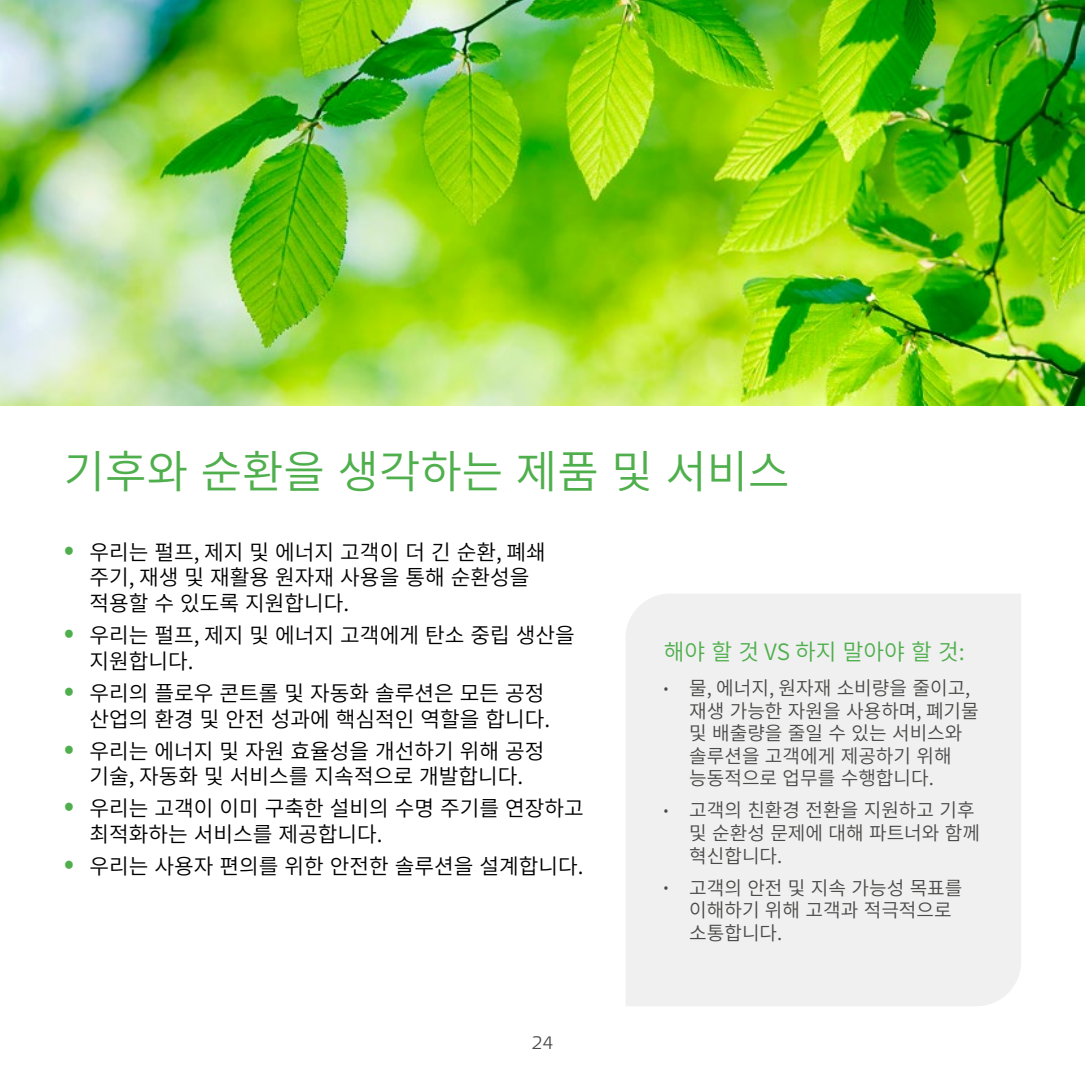
<style>
.page{position:relative;width:1085px;height:1085px;background:#fff}
.page>*{position:absolute;margin:0;border:0;box-sizing:border-box;transform-origin:0 0}
.t1{font:45px "Source Han Sans KR";color:#4faf4d}
.t2{font:22.5px "Source Han Sans KR";color:#4faf4d}
.t3{font:21.38px/25.7px "Source Han Sans KR";color:#000}
.t4{font:19.12px/22.5px "Source Han Sans KR";color:#4a4a49}
.t5{font:300 18px "Etelka";color:#4a4a49}
.s1{font-size:31.5px;color:#4faf4d}
.s2{font-size:13.5px}
</style>
<div class="page">
<img style="left:0;top:0;width:1084px;height:406px">
<div style="left:626px;top:594px;width:394px;height:412px;background:#f0f0f0"></div>
<h1 class="t1" style="left:64px;top:446px;width:727px">기후와 순환을 생각하는 제품 및 서비스</h1>
<p class="t3" style="left:89px;top:539px;width:458px;text-indent:-26px"><span class="s1">•</span> 우리는 펄프, 제지 및 에너지 고객이 더 긴 순환, 폐쇄 주기, 재생 및 재활용 원자재 사용을 통해 순환성을 적용할 수 있도록 지원합니다.</p>
<p class="t3" style="left:89px;top:623px;width:487px;text-indent:-26px"><span class="s1">•</span> 우리는 펄프, 제지 및 에너지 고객에게 탄소 중립 생산을 지원합니다.</p>
<p class="t3" style="left:64px;top:680px;width:488px;text-align:right"><span class="s1">•</span> 우리의 플로우 콘트롤 및 자동화 솔루션은 모든 공정 산업의 환경 및 안전 성과에 핵심적인 역할을 합니다.</p>
<p class="t3" style="left:64px;top:738px;width:482px;text-align:center"><span class="s1">•</span> 우리는 에너지 및 자원 효율성을 개선하기 위해 공정 기술, 자동화 및 서비스를 지속적으로 개발합니다.</p>
<p class="t3" style="left:89px;top:796px;width:496px;text-indent:-26px"><span class="s1">•</span> 우리는 고객이 이미 구축한 설비의 수명 주기를 연장하고 최적화하는 서비스를 제공합니다.</p>
<p class="t3" style="left:64px;top:853px;width:521px"><span class="s1">•</span> 우리는 사용자 편의를 위한 안전한 솔루션을 설계합니다.</p>
<p class="t5" style="left:531px;top:1031px;width:24px">24</p>
<p class="t2" style="left:663px;top:639px;width:303px">해야 할 것 VS 하지 말아야 할 것:</p>
<p class="t4" style="left:689px;top:677px;width:291px;text-indent:-26px"><span class="s2">•</span> 물, 에너지, 원자재 소비량을 줄이고, 재생 가능한 자원을 사용하며, 폐기물 및 배출량을 줄일 수 있는 서비스와 솔루션을 고객에게 제공하기 위해 능동적으로 업무를 수행합니다.</p>
<p class="t4" style="left:689px;top:799px;width:292px;text-indent:-26px"><span class="s2">•</span> 고객의 친환경 전환을 지원하고 기후 및 순환성 문제에 대해 파트너와 함께 혁신합니다.</p>
<p class="t4" style="left:689px;top:876px;width:275px;text-indent:-26px"><span class="s2">•</span> 고객의 안전 및 지속 가능성 목표를 이해하기 위해 고객과 적극적으로 소통합니다.</p>
</div>
